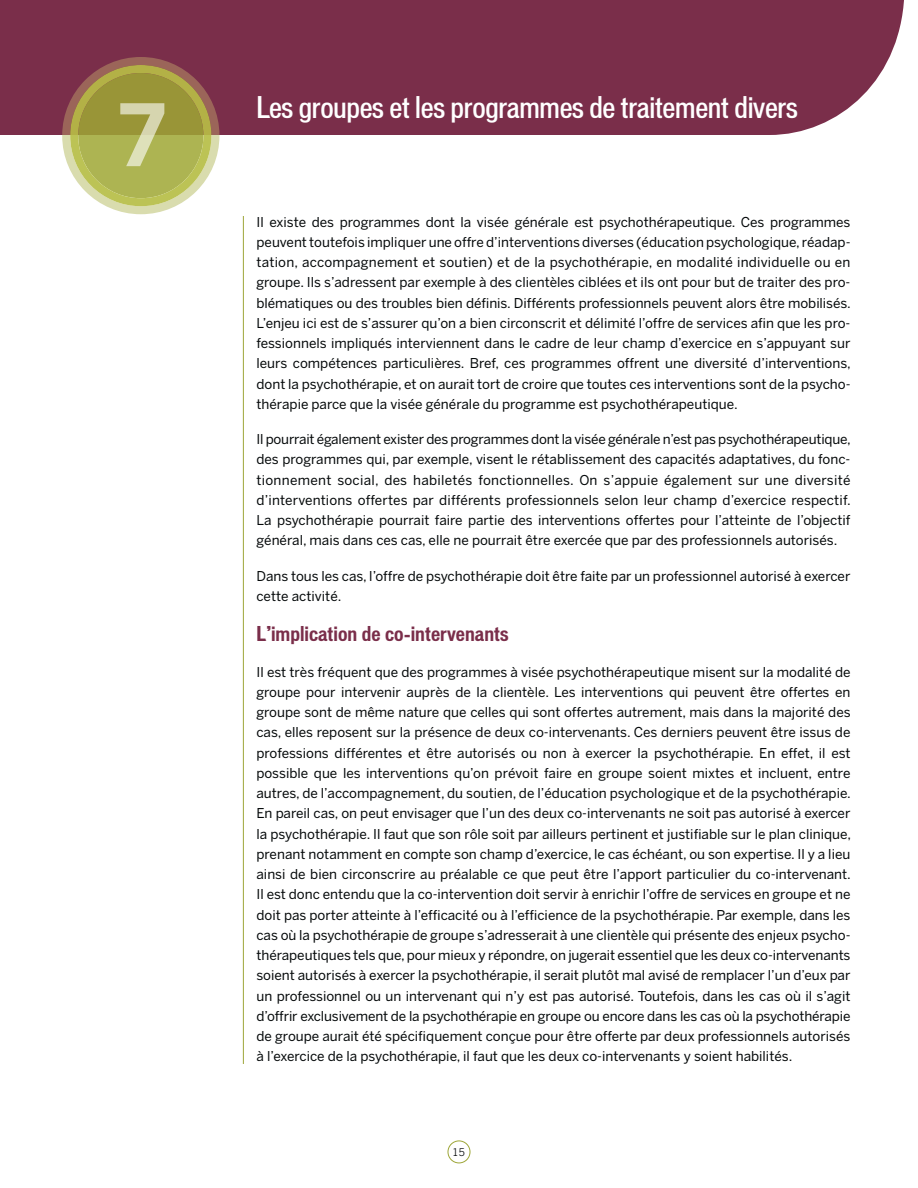
<style>
.page{position:relative;width:918px;height:1188px;background:#fff}
.page>*{position:absolute;margin:0;border:0;box-sizing:border-box;transform-origin:0 0}
.t1{font:700 85.05px "Benton Sans";color:#dee1ba}
.t2{font:500 condensed 28.5px "Vonnes";letter-spacing:-.01em;color:#fff}
.t3{font:700 condensed 19.5px "Vonnes";color:#7a2e4a}
.t4{font:13.5px/20.2px "Benton Sans";color:#040809;text-align:justify}
.t5{font:10.5px "Benton Sans";color:#040809}
</style>
<div class="page">
<div style="left:448px;top:1140px;width:22px;height:23px;border:1px solid #9ea638;border-radius:50%"></div>
<div style="left:0;top:0;width:904px;height:135px;background:#7a2e4a"></div>
<svg style="left:62px;top:57px;width:157px;height:157px;background:#b0a368"></svg>
<div style="left:120px;top:135px;width:44px;height:31px;background:#adb452"></div>
<div style="left:120px;top:103px;width:44px;height:32px;background:#999537"></div>
<hr style="left:243px;top:216px;width:1px;height:848px;background:#9ea638">
<h1 class="t1" style="left:119px;top:103px;width:47px">7</h1>
<h2 class="t2" style="left:257px;top:95px;width:543px">Les groupes et les programmes de traitement divers</h2>
<p class="t4" style="left:257px;top:213px;width:596px">Il existe des programmes dont la visée générale est psychothérapeutique. Ces programmes peuvent toutefois impliquer une offre d’interventions diverses (éducation psychologique, réadap&shy;tation, accompagnement et soutien) et de la psychothérapie, en modalité individuelle ou en groupe. Ils s’adressent par exemple à des clientèles ciblées et ils ont pour but de traiter des pro&shy;blé matiques ou des troubles bien définis. Différents professionnels peuvent alors être mobilisés.<br>L’enjeu ici est de s’assurer qu’on a bien circonscrit et délimité l’offre de services afin que les pro&shy;fessionnels impliqués interviennent dans le cadre de leur champ d’exercice en s’appuyant sur leurs compétences particulières. Bref, ces programmes offrent une diversité d’interventions, dont la psychothérapie, et on aurait tort de croire que toutes ces interventions sont de la psycho&shy;thérapie parce que la visée générale du programme est psychothérapeutique.</p>
<p class="t4" style="left:257px;top:430px;width:596px">Il pourrait également exister des programmes dont la visée générale n’est pas psychothérapeutique, des programmes qui, par exemple, visent le rétablissement des capacités adaptatives, du fonc&shy;tionnement social, des habiletés fonctionnelles. On s’appuie également sur une diversité d’interventions offertes par différents professionnels selon leur champ d’exercice respectif.<br>La psychothérapie pourrait faire partie des interventions offertes pour l’atteinte de l’objectif général, mais dans ces cas, elle ne pourrait être exercée que par des professionnels autorisés.</p>
<p class="t4" style="left:257px;top:567px;width:595px">Dans tous les cas, l’offre de psychothérapie doit être faite par un professionnel autorisé à exercer cette activité.</p>
<h3 class="t3" style="left:257px;top:626px;width:254px">L’implication de co-intervenants</h3>
<p class="t4" style="left:257px;top:663px;width:596px">Il est très fréquent que des programmes à visée psychothérapeutique misent sur la modalité de groupe pour intervenir auprès de la clientèle. Les interventions qui peuvent être offertes en groupe sont de même nature que celles qui sont offertes autrement, mais dans la majorité des cas, elles reposent sur la présence de deux co-intervenants. Ces derniers peuvent être issus de professions différentes et être autorisés ou non à exercer la psychothérapie. En effet, il est possible que les interventions qu’on prévoit faire en groupe soient mixtes et incluent, entre autres, de l’accompagnement, du soutien, de l’éducation psychologique et de la psychothérapie.<br>En pareil cas, on peut envisager que l’un des deux co-intervenants ne soit pas autorisé à exercer la psychothérapie. Il faut que son rôle soit par ailleurs pertinent et justifiable sur le plan clinique, prenant notamment en compte son champ d’exercice, le cas échéant, ou son expertise. Il y a lieu ainsi de bien circonscrire au préalable ce que peut être l’apport particulier du co-intervenant.<br>Il est donc entendu que la co-intervention doit servir à enrichir l’offre de services en groupe et ne doit pas porter atteinte à l’efficacité ou à l’efficience de la psychothérapie. Par exemple, dans les cas où la psychothérapie de groupe s’adresserait à une clientèle qui présente des enjeux psycho&shy;thérapeutiques tels que, pour mieux y répondre, on jugerait essentiel que les deux co-intervenants soient autorisés à exercer la psychothérapie, il serait plutôt mal avisé de remplacer l’un d’eux par un professionnel ou un intervenant qui n’y est pas autorisé. Toutefois, dans les cas où il s’agit d’offrir exclusivement de la psychothérapie en groupe ou encore dans les cas où la psychothérapie de groupe aurait été spécifiquement conçue pour être offerte par deux professionnels autorisés à l’exercice de la psychothérapie, il faut que les deux co-intervenants y soient habilités.</p>
<p class="t5" style="left:453px;top:1148px;width:13px">15</p>
</div>
